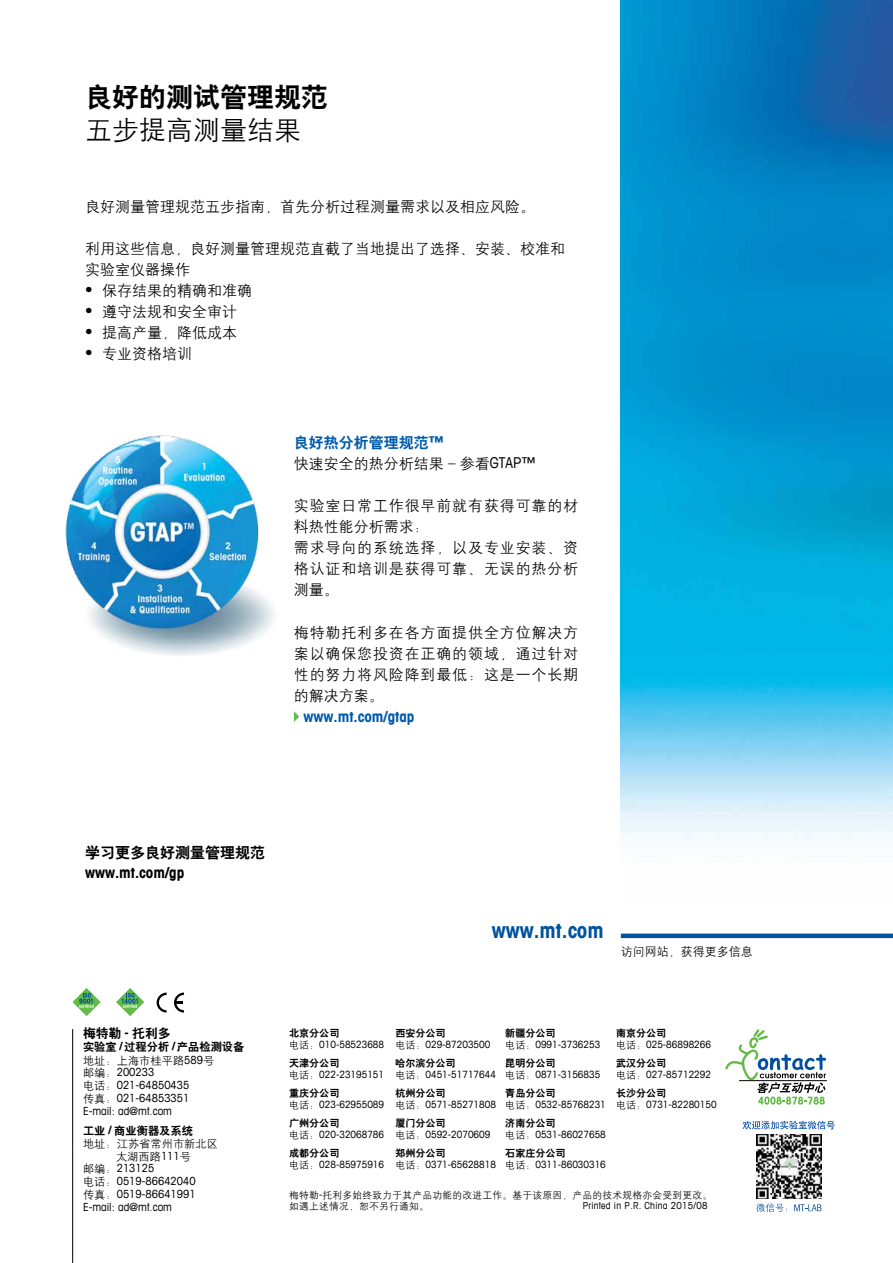
<style>
.page{position:relative;width:893px;height:1263px;background:#fff}
.page>*{position:absolute;margin:0;border:0;box-sizing:border-box;transform-origin:0 0}
.E_Titel_18_22_Book{font:27px "H Yb 2 gj";color:#000}
.E_Titel_18_22_Book-2{font:27px "H Yg 2 gj";color:#000}
.t1{font:700 condensed 21px "Avant Garde Com";color:#00539d}
._12_Running_Text_10{font:15px/21px "H Yg 2 gj";color:#000;text-align:justify}
._12_Running_Text_10-2{font:15px/21px "H Yg 2 gj";letter-spacing:.055em;color:#000}
.t2{font:700 condensed 15px "Avant Garde Com";color:#005baa}
.t3{font:700 condensed 15px "Avant Garde Com";color:#000}
.t4{font:15px "H Yb 2 gj";color:#000}
.t5{font:15px "H Yb 2 gj";color:#005baa}
.t6{font:12.75px "H Yb 2 gj";color:#000}
.t7{font:12px "H Yg 2 gj";color:#000}
.t8{font:condensed 11.25px "Avant Garde Com";color:#000}
.t9{font:11.25px "H Yg 2 gj";color:#000}
.t10{font:11.25px "H Yb 2 gj";color:#000}
.t11{font:condensed 10.05px "Avant Garde Com";color:#000}
.t12{font:10.05px "H Yb 2 gj";color:#000}
.t13{font:9.75px "H Yg 2 gj";letter-spacing:.025em;color:#000}
.t14{font:condensed 9.75px "Avant Garde Com";letter-spacing:.025em;color:#000}
.s1{font-family:"Avant Garde Com";font-stretch:condensed}
.s2{font-family:"Avant Garde Com";font-weight:700;font-stretch:condensed}
.s3{font-family:"H Yg 2 gj";font-stretch:normal}
</style>
<div class="page">
<img style="left:621px;top:0;width:272px;height:838px">
<div style="left:621px;top:933px;width:272px;height:5px;background:#00539d"></div>
<svg style="left:294px;top:711px;width:5px;height:11px"></svg>
<img style="left:65px;top:435px;width:209px;height:221px">
<hr style="left:72px;top:1029px;width:1px;height:234px;background:#000">
<svg style="left:72px;top:988px;width:29px;height:28px"></svg>
<svg style="left:116px;top:988px;width:28px;height:28px"></svg>
<svg style="left:157px;top:992px;width:10px;height:20px"></svg>
<svg style="left:174px;top:992px;width:10px;height:20px"></svg>
<img style="left:756px;top:1134px;width:65px;height:65px">
<svg style="left:742px;top:1121px;width:93px;height:8px"></svg>
<svg style="left:756px;top:1203px;width:31px;height:9px"></svg>
<svg style="left:794px;top:1204px;width:27px;height:7px"></svg>
<hr style="left:739px;top:1080px;width:88px;height:1px;background:#000">
<svg style="left:725px;top:1029px;width:101px;height:75px"></svg>
<p class="E_Titel_18_22_Book" style="left:85px;top:83px;width:244px">良好的测试管理规范</p>
<p class="E_Titel_18_22_Book-2" style="left:85px;top:116px;width:217px">五步提高测量结果</p>
<p class="_12_Running_Text_10" style="left:85px;top:196px;width:451px">良好测量管理规范五步指南，首先分析过程测量需求以及相应风险。</p>
<p class="_12_Running_Text_10" style="left:85px;top:238px;width:481px">利用这些信息，良好测量管理规范直截了当地提出了选择、安装、校准和实验室仪器操作</p>
<p class="_12_Running_Text_10" style="left:85px;top:280px;width:169px"><span class="s1">•</span> 保存结果的精确和准确</p>
<p class="_12_Running_Text_10" style="left:85px;top:301px;width:154px"><span class="s1">•</span> 遵守法规和安全审计</p>
<p class="_12_Running_Text_10" style="left:85px;top:322px;width:154px"><span class="s1">•</span> 提高产量，降低成本</p>
<p class="_12_Running_Text_10" style="left:85px;top:343px;width:109px"><span class="s1">•</span> 专业资格培训</p>
<p class="t5" style="left:294px;top:435px;width:151px">良好热分析管理规范<span class="s2">™</span></p>
<p class="_12_Running_Text_10" style="left:294px;top:453px;width:244px">快速安全的热分析结果 <span class="s1">–</span> 参看<span class="s1">GTAP™</span></p>
<p class="_12_Running_Text_10-2" style="left:294px;top:495px;width:286px">实验室日常工作很早前就有获得可靠的材料热性能分析需求：</p>
<p class="_12_Running_Text_10" style="left:294px;top:537px;width:286px">需求导向的系统选择，以及专业安装、资格认证和培训是获得可靠、无误的热分析测量。</p>
<p class="_12_Running_Text_10" style="left:294px;top:621px;width:286px">梅特勒托利多在各方面提供全方位解决方案以确保您投资在正确的领域，通过针对性的努力将风险降到最低：这是一个长期的解决方案。</p>
<p class="t2" style="left:303px;top:707px;width:112px">www.mt.com/gtap</p>
<p class="t4" style="left:85px;top:845px;width:181px">学习更多良好测量管理规范</p>
<p class="t3" style="left:85px;top:863px;width:101px">www.mt.com/gp</p>
<p class="t1" style="left:492px;top:917px;width:114px">www.mt.com</p>
<p class="t7" style="left:621px;top:945px;width:133px">访问网站，获得更多信息</p>
<p class="t6" style="left:83px;top:1027px;width:89px">梅特勒 <span class="s2">-</span> 托利多</p>
<p class="t10" style="left:83px;top:1041px;width:163px">实验室 <span class="s2">/</span>过程分析 <span class="s2">/</span>产品检测设备</p>
<p class="t9" style="left:83px;top:1054px;width:133px">地址：上海市桂平路<span class="s1">589</span>号</p>
<p class="t8" style="left:83px;top:1065px;width:73px"><span class="s3">邮编：</span>200233</p>
<p class="t8" style="left:83px;top:1078px;width:108px"><span class="s3">电话：</span>021-64850435</p>
<p class="t8" style="left:83px;top:1091px;width:108px"><span class="s3">传真：</span>021-64853351</p>
<p class="t8" style="left:83px;top:1103px;width:90px">E-mail: ad@mt.com</p>
<p class="t10" style="left:83px;top:1125px;width:112px">工业 <span class="s2">/</span> 商业衡器及系统</p>
<p class="t9" style="left:83px;top:1138px;width:137px">地址：江苏省常州市新北区</p>
<p class="t9" style="left:116px;top:1150px;width:77px">太湖西路<span class="s1">111</span>号</p>
<p class="t8" style="left:83px;top:1161px;width:73px"><span class="s3">邮编：</span>213125</p>
<p class="t8" style="left:83px;top:1174px;width:114px"><span class="s3">电话：</span>0519-86642040</p>
<p class="t8" style="left:83px;top:1187px;width:114px"><span class="s3">传真：</span>0519-86641991</p>
<p class="t8" style="left:83px;top:1199px;width:90px">E-mail: ad@mt.com</p>
<p class="t12" style="left:289px;top:1028px;width:52px">北京分公司</p>
<p class="t11" style="left:289px;top:1038px;width:96px"><span class="s3">电话：</span>010-58523688</p>
<p class="t12" style="left:289px;top:1058px;width:52px">天津分公司</p>
<p class="t11" style="left:289px;top:1068px;width:96px"><span class="s3">电话：</span>022-23195151</p>
<p class="t12" style="left:289px;top:1088px;width:52px">重庆分公司</p>
<p class="t11" style="left:289px;top:1098px;width:96px"><span class="s3">电话：</span>023-62955089</p>
<p class="t12" style="left:289px;top:1118px;width:52px">广州分公司</p>
<p class="t11" style="left:289px;top:1128px;width:96px"><span class="s3">电话：</span>020-32068786</p>
<p class="t12" style="left:289px;top:1148px;width:52px">成都分公司</p>
<p class="t11" style="left:289px;top:1158px;width:96px"><span class="s3">电话：</span>028-85975916</p>
<p class="t12" style="left:395px;top:1028px;width:52px">西安分公司</p>
<p class="t11" style="left:395px;top:1038px;width:96px"><span class="s3">电话：</span>029-87203500</p>
<p class="t12" style="left:395px;top:1058px;width:72px">哈尔滨分公司　</p>
<p class="t11" style="left:395px;top:1068px;width:102px"><span class="s3">电话：</span>0451-51717644</p>
<p class="t12" style="left:395px;top:1088px;width:52px">杭州分公司</p>
<p class="t11" style="left:395px;top:1098px;width:102px"><span class="s3">电话：</span>0571-85271808</p>
<p class="t12" style="left:395px;top:1118px;width:52px">厦门分公司</p>
<p class="t11" style="left:395px;top:1128px;width:96px"><span class="s3">电话：</span>0592-2070609</p>
<p class="t12" style="left:395px;top:1148px;width:52px">郑州分公司</p>
<p class="t11" style="left:395px;top:1158px;width:102px"><span class="s3">电话：</span>0371-65628818</p>
<p class="t12" style="left:505px;top:1028px;width:52px">新疆分公司</p>
<p class="t11" style="left:505px;top:1038px;width:96px"><span class="s3">电话：</span>0991-3736253</p>
<p class="t12" style="left:505px;top:1058px;width:52px">昆明分公司</p>
<p class="t11" style="left:505px;top:1068px;width:96px"><span class="s3">电话：</span>0871-3156835</p>
<p class="t12" style="left:505px;top:1088px;width:52px">青岛分公司</p>
<p class="t11" style="left:505px;top:1098px;width:102px"><span class="s3">电话：</span>0532-85768231</p>
<p class="t12" style="left:505px;top:1118px;width:52px">济南分公司</p>
<p class="t11" style="left:505px;top:1128px;width:102px"><span class="s3">电话：</span>0531-86027658</p>
<p class="t12" style="left:505px;top:1148px;width:62px">石家庄分公司</p>
<p class="t11" style="left:505px;top:1158px;width:102px"><span class="s3">电话：</span>0311-86030316</p>
<p class="t12" style="left:616px;top:1028px;width:52px">南京分公司</p>
<p class="t11" style="left:616px;top:1038px;width:96px"><span class="s3">电话：</span>025-86898266</p>
<p class="t12" style="left:616px;top:1058px;width:52px">武汉分公司</p>
<p class="t11" style="left:616px;top:1068px;width:96px"><span class="s3">电话：</span>027-85712292</p>
<p class="t12" style="left:616px;top:1088px;width:52px">长沙分公司</p>
<p class="t11" style="left:616px;top:1098px;width:102px"><span class="s3">电话：</span>0731-82280150</p>
<p class="t13" style="left:289px;top:1190px;width:424px">梅特勒<span class="s1">-</span>托利多始终致力于其产品功能的改进工作。基于该原因，产品的技术规格亦会受到更改。</p>
<p class="t13" style="left:289px;top:1201px;width:141px">如遇上述情况，恕不另行通知。</p>
<p class="t14" style="left:583px;top:1200px;width:126px">Printed in P.R. China 2015/08</p>
</div>
